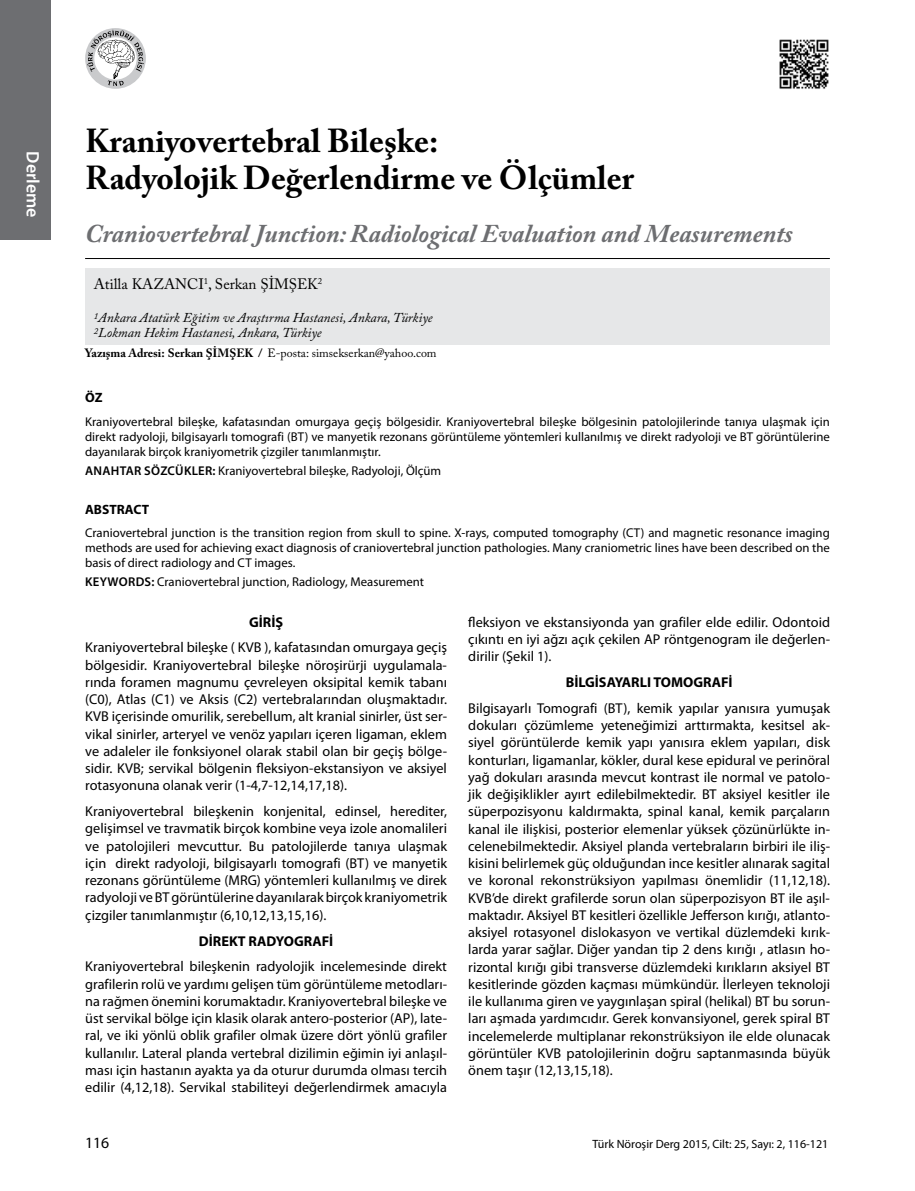
<style>
.page{position:relative;width:915px;height:1191px;background:#fff}
.page>*{position:absolute;margin:0;border:0;box-sizing:border-box;transform-origin:0 0}
.t1{font:700 33px/37.5px "Adobe Caslon Pro";color:#000}
.t2{font:italic 700 25.5px "Adobe Caslon Pro";color:#6d6e71}
.t3{font:600 18px "Myriad Pro";color:#fff}
.t4{font:15.75px "Myriad Pro";color:#000}
.t5{font:15px "Adobe Caslon Pro";color:#000}
.t6{font:14.25px/17.2px "Myriad Pro";color:#000;text-align:justify}
.t7{font:700 14.25px "Myriad Pro";color:#000}
.t8{font:italic 13.5px/15px "Adobe Caslon Pro";color:#000}
.t9{font:700 13.5px "Myriad Pro";color:#000}
.t10{font:12.75px/15px "Myriad Pro";color:#000;text-align:justify}
.t11{font:600 12.75px "Myriad Pro";letter-spacing:.02em;color:#000}
.t12{font:12px "Adobe Caslon Pro";color:#000}
.t13{font:12px "Myriad Pro";color:#000}
.s1{font-weight:700}
.s2{font-weight:600}
</style>
<div class="page">
<div style="left:0;top:0;width:51px;height:240px;background:#6d6e71"></div>
<svg style="left:85px;top:28px;width:61px;height:61px"></svg>
<svg style="left:87px;top:30px;width:57px;height:56px"></svg>
<div style="left:85px;top:268px;width:744px;height:76px;background:#e6e7e8"></div>
<hr style="left:85px;top:258px;width:744px;height:1px;background:#000">
<img style="left:779px;top:39px;width:50px;height:50px">
<p class="t3" style="left:44px;top:151px;width:68px;rotate:90deg">DERLEME</p>
<h1 class="t1" style="left:85px;top:122px;width:550px">Kraniyovertebral Bileşke:<br>Radyolojik Değerlendirme ve Ölçümler</h1>
<h2 class="t2" style="left:85px;top:218px;width:709px">Craniovertebral Junction: Radiological Evaluation and Measurements</h2>
<p class="t5" style="left:94px;top:274px;width:230px">Atilla KAZANCI<sup>1</sup>, Serkan ŞİMŞEK<sup>2</sup></p>
<p class="t8" style="left:94px;top:309px;width:340px"><sup>1</sup>Ankara Atatürk Eğitim ve Araştırma Hastanesi, Ankara, Türkiye<br><sup>2</sup>Lokman Hekim Hastanesi, Ankara, Türkiye</p>
<p class="t12" style="left:85px;top:346px;width:353px"><span class="s1">Yazışma Adresi: Serkan ŞİMŞEK /</span> E-posta: simsekserkan@yahoo.com</p>
<p class="t9" style="left:85px;top:389px;width:19px">ÖZ</p>
<p class="t10" style="left:85px;top:414px;width:746px">Kraniyovertebral bileşke, kafatasından omurgaya geçiş bölgesidir. Kraniyovertebral bileşke bölgesinin patolojilerinde tanıya ulaşmak için direkt radyoloji, bilgisayarlı tomografi (BT) ve manyetik rezonans görüntüleme yöntemleri kullanılmış ve direkt radyoloji ve BT görüntülerine dayanılarak birçok kraniyometrik çizgiler tanımlanmıştır.</p>
<p class="t10" style="left:85px;top:463px;width:357px"><span class="s2">ANAHTAR SÖZCÜKLER:</span> Kraniyovertebral bileşke, Radyoloji, Ölçüm</p>
<p class="t9" style="left:85px;top:500px;width:65px">ABSTRACT</p>
<p class="t10" style="left:85px;top:525px;width:746px">Craniovertebral junction is the transition region from skull to spine. X-rays, computed tomography (CT) and magnetic resonance imaging methods are used for achieving exact diagnosis of craniovertebral junction pathologies. Many craniometric lines have been described on the basis of direct radiology and CT images.</p>
<p class="t11" style="left:85px;top:574px;width:52px">KEYWORDS</p>
<p class="t10" style="left:151px;top:574px;width:274px"><span class="s2">:</span> Craniovertebral junction, Radiology, Measurement</p>
<p class="t7" style="left:249px;top:612px;width:35px">GİRİŞ</p>
<p class="t6" style="left:85px;top:638px;width:363px">Kraniyovertebral bileşke ( KVB ), kafatasından omurgaya geçiş bölgesidir. Kraniyovertebral bileşke nöroşirürji uygulamala&shy;rında foramen magnumu çevreleyen oksipital kemik tabanı (C0), Atlas (C1) ve Aksis (C2) vertebralarından oluşmaktadır.<br>KVB içerisinde omurilik, serebellum, alt kranial sinirler, üst ser&shy;vikal sinirler, arteryel ve venöz yapıları içeren ligaman, eklem ve adaleler ile fonksiyonel olarak stabil olan bir geçiş bölge&shy;sidir. KVB; servikal bölgenin fleksiyon-ekstansiyon ve aksiyel rotasyonuna olanak verir (1-4,7-12,14,17,18).</p>
<p class="t6" style="left:85px;top:802px;width:363px">Kraniyovertebral bileşkenin konjenital, edinsel, herediter, gelişimsel ve travmatik birçok kombine veya izole anomalileri ve patolojileri mevcuttur. Bu patolojilerde tanıya ulaşmak için direkt radyoloji, bilgisayarlı tomografi (BT) ve manyetik rezonans görüntüleme (MRG) yöntemleri kullanılmış ve direk radyoloji ve BT görüntülerine dayanılarak birçok kraniyometrik çizgiler tanımlanmıştır (6,10,12,13,15,16).</p>
<p class="t7" style="left:199px;top:931px;width:136px">DİREKT RADYOGRAFİ</p>
<p class="t6" style="left:85px;top:957px;width:363px">Kraniyovertebral bileşkenin radyolojik incelemesinde direkt grafilerin rolü ve yardımı gelişen tüm görüntüleme metodları&shy;na rağmen önemini korumaktadır. Kraniyovertebral bileşke ve üst servikal bölge için klasik olarak antero-posterior (AP), late&shy;ral, ve iki yönlü oblik grafiler olmak üzere dört yönlü grafiler kullanılır. Lateral planda vertebral dizilimin eğimin iyi anlaşıl&shy;ması için hastanın ayakta ya da oturur durumda olması tercih edilir (4,12,18). Servikal stabiliteyi değerlendirmek amacıyla</p>
<p class="t6" style="left:468px;top:613px;width:363px">fleksiyon ve ekstansiyonda yan grafiler elde edilir. Odontoid çıkıntı en iyi ağzı açık çekilen AP röntgenogram ile değerlen&shy;dirilir (Şekil 1).</p>
<p class="t7" style="left:565px;top:673px;width:168px">BİLGİSAYARLI TOMOGRAFİ</p>
<p class="t6" style="left:468px;top:699px;width:363px">Bilgisayarlı Tomografi (BT), kemik yapılar yanısıra yumuşak dokuları çözümleme yeteneğimizi arttırmakta, kesitsel ak&shy;siyel görüntülerde kemik yapı yanısıra eklem yapıları, disk konturları, ligamanlar, kökler, dural kese epidural ve perinöral yağ dokuları arasında mevcut kontrast ile normal ve patolo&shy;jik değişiklikler ayırt edilebilmektedir. BT aksiyel kesitler ile süperpozisyonu kaldırmakta, spinal kanal, kemik parçaların kanal ile ilişkisi, posterior elemenlar yüksek çözünürlükte in&shy;celenebilmektedir. Aksiyel planda vertebraların birbiri ile iliş&shy;kisini belirlemek güç olduğundan ince kesitler alınarak sagital ve koronal rekonstrüksiyon yapılması önemlidir (11,12,18).<br>KVB’de direkt grafilerde sorun olan süperpozisyon BT ile aşıl&shy;maktadır. Aksiyel BT kesitleri özellikle Jefferson kırığı, atlanto&shy;aksiyel rotasyonel dislokasyon ve vertikal düzlemdeki kırık&shy;larda yarar sağlar. Diğer yandan tip 2 dens kırığı , atlasın ho&shy;rizontal kırığı gibi transverse düzlemdeki kırıkların aksiyel BT kesitlerinde gözden kaçması mümkündür. İlerleyen teknoloji ile kullanıma giren ve yaygınlaşan spiral (helikal) BT bu sorun&shy;ları aşmada yardımcıdır. Gerek konvansiyonel, gerek spiral BT incelemelerde multiplanar rekonstrüksiyon ile elde olunacak görüntüler KVB patolojilerinin doğru saptanmasında büyük önem taşır (12,13,15,18).</p>
<p class="t4" style="left:85px;top:1133px;width:26px">116</p>
<p class="t13" style="left:592px;top:1137px;width:237px">Türk Nöroşir Derg 2015, Cilt: 25, Sayı: 2, 116-121</p>
</div>
